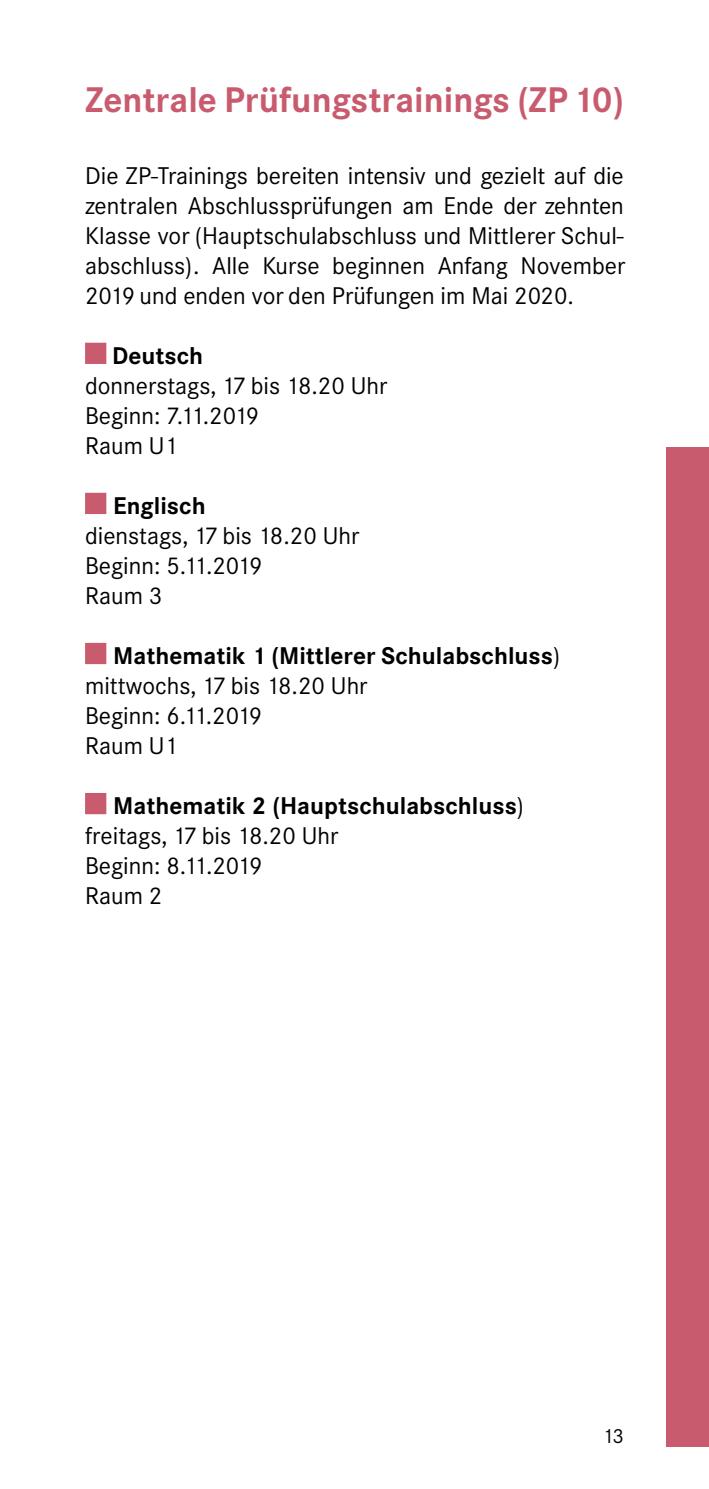
<style>
.page{position:relative;width:709px;height:1489px;background:#fff}
.page>*{position:absolute;margin:0;border:0;box-sizing:border-box;transform-origin:0 0}
.t1{font:700 35px "Corporate SBQ";color:#c85c6e}
.t2{font:23.75px/30px "Corporate SBQ";color:#000}
.t3{font:700 23.75px "Corporate SBQ";color:#000}
.t4{font:20px "Corporate SBQ";color:#000}
.s1{font-weight:700}
</style>
<div class="page">
<div style="left:666px;top:446px;width:43px;height:1000px;background:#c85c6e"></div>
<div style="left:85px;top:343px;width:21px;height:21px;background:#c85c6e"></div>
<div style="left:85px;top:493px;width:21px;height:21px;background:#c85c6e"></div>
<div style="left:85px;top:643px;width:21px;height:21px;background:#c85c6e"></div>
<div style="left:85px;top:793px;width:21px;height:21px;background:#c85c6e"></div>
<h1 class="t1" style="left:85px;top:78px;width:540px">Zentrale Prüfungstrainings (ZP 10)</h1>
<p class="t2" style="left:85px;top:161px;width:541px;text-align:justify">Die ZP-Trainings bereiten intensiv und gezielt auf die zentralen Abschlussprüfungen am Ende der zehnten Klasse vor (Hauptschulabschluss und Mittlerer Schul&shy;abschluss). Alle Kurse beginnen Anfang November 2019 und enden vor den Prüfungen im Mai 2020.</p>
<p class="t3" style="left:112px;top:341px;width:92px">Deutsch</p>
<p class="t2" style="left:85px;top:371px;width:304px">donnerstags, 17 bis 18.20 Uhr<br>Beginn: 7.11.2019<br>Raum U1</p>
<p class="t3" style="left:113px;top:491px;width:94px">Englisch</p>
<p class="t2" style="left:85px;top:521px;width:276px">dienstags, 17 bis 18.20 Uhr<br>Beginn: 5.11.2019<br>Raum 3</p>
<p class="t2" style="left:85px;top:641px;width:476px;text-indent:28px"><span class="s1">Mathematik 1 (Mittlerer Schulabschluss</span>) mittwochs, 17 bis 18.20 Uhr<br>Beginn: 6.11.2019<br>Raum U1</p>
<p class="t2" style="left:85px;top:791px;width:440px;text-indent:28px"><span class="s1">Mathematik 2 (Hauptschulabschluss</span>) freitags, 17 bis 18.20 Uhr<br>Beginn: 8.11.2019<br>Raum 2</p>
<p class="t4" style="left:602px;top:1424px;width:23px">13</p>
</div>
